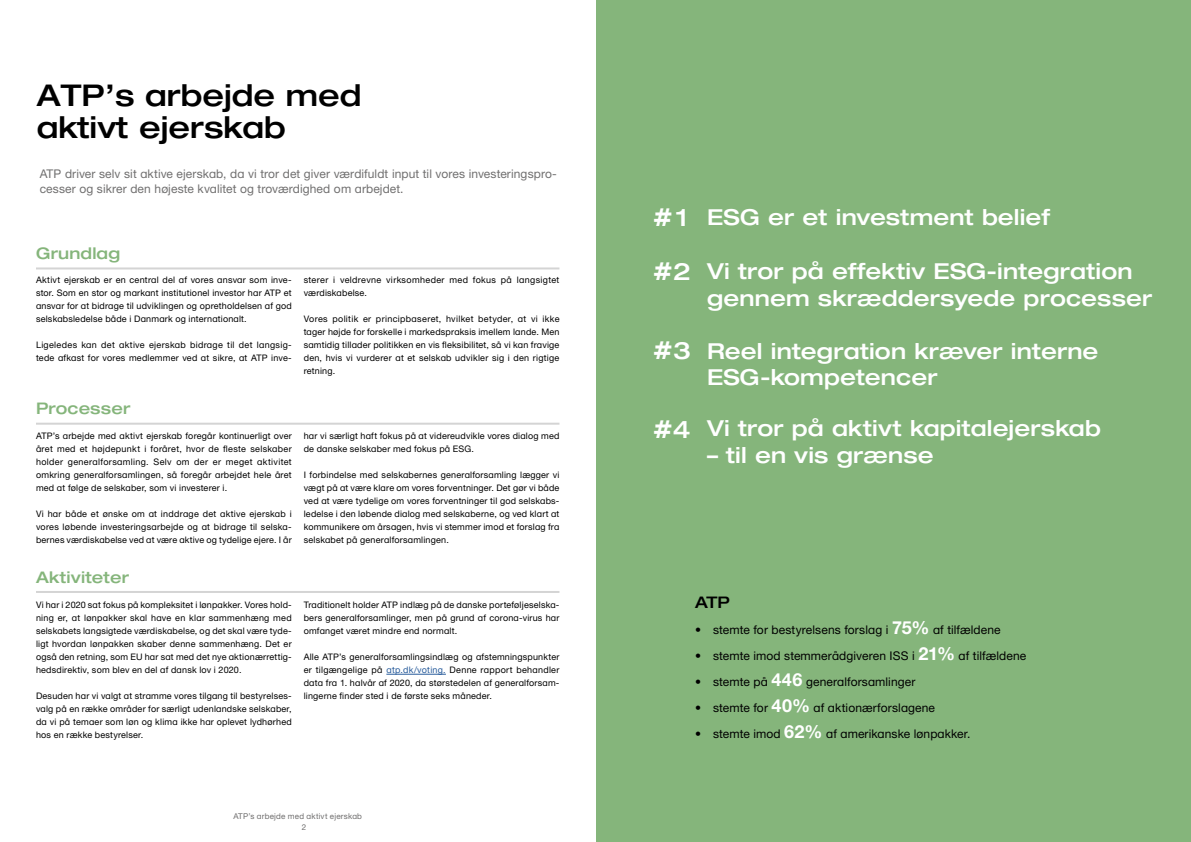
<style>
.page{position:relative;width:1191px;height:842px;background:#fff}
.page>*{position:absolute;margin:0;border:0;box-sizing:border-box;transform-origin:0 0}
.Kapiteloverskrift_H2{font:500 30px/32px "Helvetica Neue ATP Head";color:#000}
.Brødtekst{font:500 22px/26.4px "Helvetica Neue ATP Head";letter-spacing:.005em;color:#fff}
.Sto_box_overskrift_H{font:500 16px "Helvetica Neue ATP Head";letter-spacing:.01em;color:#85b57b}
.Sto_box_overskrift_H-2{font:500 16px "Helvetica Neue ATP Head";color:#000}
.Brødtekst-2{font:12px "Helvetica Neue ATP Body";letter-spacing:.01em;color:#000}
.Manchet{font:12px/15px "Helvetica Neue ATP Body";letter-spacing:.01em;color:#706f6f}
.Brødtekst-3{font:9px/13px "Helvetica Neue ATP Body";letter-spacing:.02em;color:#000;text-align:justify}
.Brødtekst-4{font:9px/13px "Helvetica Neue ATP Body";letter-spacing:.04em;color:#000}
.t1{font:8px "Helvetica Neue ATP Body";letter-spacing:.025em;color:#706f6f}
.s1{color:#275b9b}
.s2{font-family:"Verdana";font-weight:700;font-size:24px}
.s3{font-size:24px}
.s4{font-weight:700;font-size:18px;color:#fff}
</style>
<div class="page">
<hr style="left:386px;top:674px;width:60px;height:1px;background:#275b9b">
<div style="left:596px;top:0;width:595px;height:842px;background:#85b57b"></div>
<hr style="left:36px;top:267px;width:523px;height:2px;background:#d4d4d4">
<hr style="left:36px;top:423px;width:523px;height:2px;background:#d4d4d4">
<hr style="left:36px;top:591px;width:523px;height:2px;background:#d4d4d4">
<h2 class="Kapiteloverskrift_H2" style="left:37px;top:78px;width:326px">ATP’s arbejde med aktivt ejerskab</h2>
<p class="Manchet" style="left:40px;top:166px;width:519px">ATP driver selv sit aktive ejerskab, da vi tror det giver værdifuldt input til vores investeringspro&shy;cesser og sikrer den højeste kvalitet og troværdighed om arbejdet.</p>
<h3 class="Sto_box_overskrift_H" style="left:36px;top:243px;width:86px">Grundlag</h3>
<p class="Brødtekst-3" style="left:36px;top:273px;width:257px">Aktivt ejerskab er en central del af vores ansvar som inve&shy;stor. Som en stor og markant institutionel investor har ATP et ansvar for at bidrage til udviklingen og opretholdelsen af god selskabsledelse både i Danmark og internationalt.</p>
<p class="Brødtekst-3" style="left:36px;top:338px;width:257px">Ligeledes kan det aktive ejerskab bidrage til det langsig&shy;tede afkast for vores medlemmer ved at sikre, at ATP inve-</p>
<h3 class="Sto_box_overskrift_H" style="left:36px;top:398px;width:96px">Processer</h3>
<p class="Brødtekst-3" style="left:36px;top:429px;width:257px">ATP’s arbejde med aktivt ejerskab foregår kontinuerligt over året med et højdepunkt i foråret, hvor de fleste selskaber holder generalforsamling. Selv om der er meget aktivitet omkring generalforsamlingen, så foregår arbejdet hele året med at følge de selskaber, som vi investerer i.</p>
<p class="Brødtekst-3" style="left:36px;top:507px;width:257px">Vi har både et ønske om at inddrage det aktive ejerskab i vores løbende investeringsarbejde og at bidrage til selska&shy;bernes værdiskabelse ved at være aktive og tydelige ejere. I år</p>
<h3 class="Sto_box_overskrift_H" style="left:36px;top:567px;width:95px">Aktiviteter</h3>
<p class="Brødtekst-3" style="left:36px;top:598px;width:257px">Vi har i 2020 sat fokus på kompleksitet i lønpakker. Vores hold&shy;ning er, at lønpakker skal have en klar sammenhæng med selskabets langsigtede værdiskabelse, og det skal være tyde&shy;ligt hvordan lønpakken skaber denne sammenhæng. Det er også den retning, som EU har sat med det nye aktionærrettig&shy;hedsdirektiv, som blev en del af dansk lov i 2020.</p>
<p class="Brødtekst-3" style="left:36px;top:689px;width:257px">Desuden har vi valgt at stramme vores tilgang til bestyrelses&shy;valg på en række områder for særligt udenlandske selskaber, da vi på temaer som løn og klima ikke har oplevet lydhørhed hos en række bestyrelser.</p>
<p class="Brødtekst-4" style="left:304px;top:273px;width:257px">sterer i veldrevne virksomheder med fokus på langsigtet værdiskabelse.</p>
<p class="Brødtekst-3" style="left:304px;top:312px;width:257px">Vores politik er principbaseret, hvilket betyder, at vi ikke tager højde for forskelle i markedspraksis imellem lande. Men samtidig tillader politikken en vis fleksibilitet, så vi kan fravige den, hvis vi vurderer at et selskab udvikler sig i den rigtige retning.</p>
<p class="Brødtekst-3" style="left:304px;top:429px;width:257px">har vi særligt haft fokus på at videreudvikle vores dialog med de danske selskaber med fokus på ESG.</p>
<p class="Brødtekst-3" style="left:304px;top:468px;width:257px">I forbindelse med selskabernes generalforsamling lægger vi vægt på at være klare om vores forventninger. Det gør vi både ved at være tydelige om vores forventninger til god selskabs&shy;ledelse i den løbende dialog med selskaberne, og ved klart at kommunikere om årsagen, hvis vi stemmer imod et forslag fra selskabet på generalforsamlingen.</p>
<p class="Brødtekst-3" style="left:304px;top:598px;width:257px">Traditionelt holder ATP indlæg på de danske porteføljeselska&shy;bers generalforsamlinger, men på grund af corona-virus har omfanget været mindre end normalt.</p>
<p class="Brødtekst-3" style="left:304px;top:650px;width:257px">Alle ATP’s generalforsamlingsindlæg og afstemningspunkter er tilgængelige på <span class="s1">atp.dk/voting.</span> Denne rapport behandler data fra 1. halvår af 2020, da størstedelen af generalforsam&shy;lingerne finder sted i de første seks måneder.</p>
<p class="t1" style="left:233px;top:811px;width:130px">ATP’s arbejde med aktivt ejerskab</p>
<p class="t1" style="left:302px;top:822px;width:6px">2</p>
<p class="Brødtekst" style="left:652px;top:203px;width:399px"><span class="s2">#</span><span class="s3">1</span> ESG er et investment belief</p>
<p class="Brødtekst" style="left:707px;top:258px;width:447px;text-indent:-54px"><span class="s2">#</span><span class="s3">2</span> Vi tror på effektiv ESG-integration gennem skræddersyede processer</p>
<p class="Brødtekst" style="left:707px;top:337px;width:393px;text-indent:-54px"><span class="s2">#</span><span class="s3">3</span> Reel integration kræver interne<br>ESG-kompetencer</p>
<p class="Brødtekst" style="left:652px;top:415px;width:450px"><span class="s2">#</span><span class="s3">4</span> Vi tror på aktivt kapitalejerskab</p>
<p class="Brødtekst" style="left:707px;top:441px;width:228px">– til en vis grænse</p>
<h3 class="Sto_box_overskrift_H-2" style="left:695px;top:592px;width:36px">ATP</h3>
<p class="Brødtekst-2" style="left:695px;top:623px;width:307px">• stemte for bestyrelsens forslag i <span class="s4">75%</span> af tilfældene</p>
<p class="Brødtekst-2" style="left:695px;top:649px;width:333px">• stemte imod stemmerådgiveren ISS i <span class="s4">21%</span> af tilfældene</p>
<p class="Brødtekst-2" style="left:695px;top:675px;width:222px">• stemte på <span class="s4">446</span> generalforsamlinger</p>
<p class="Brødtekst-2" style="left:695px;top:701px;width:241px">• stemte for <span class="s4">40%</span> af aktionærforslagene</p>
<p class="Brødtekst-2" style="left:695px;top:727px;width:277px">• stemte imod <span class="s4">62%</span> af amerikanske lønpakker.</p>
</div>
